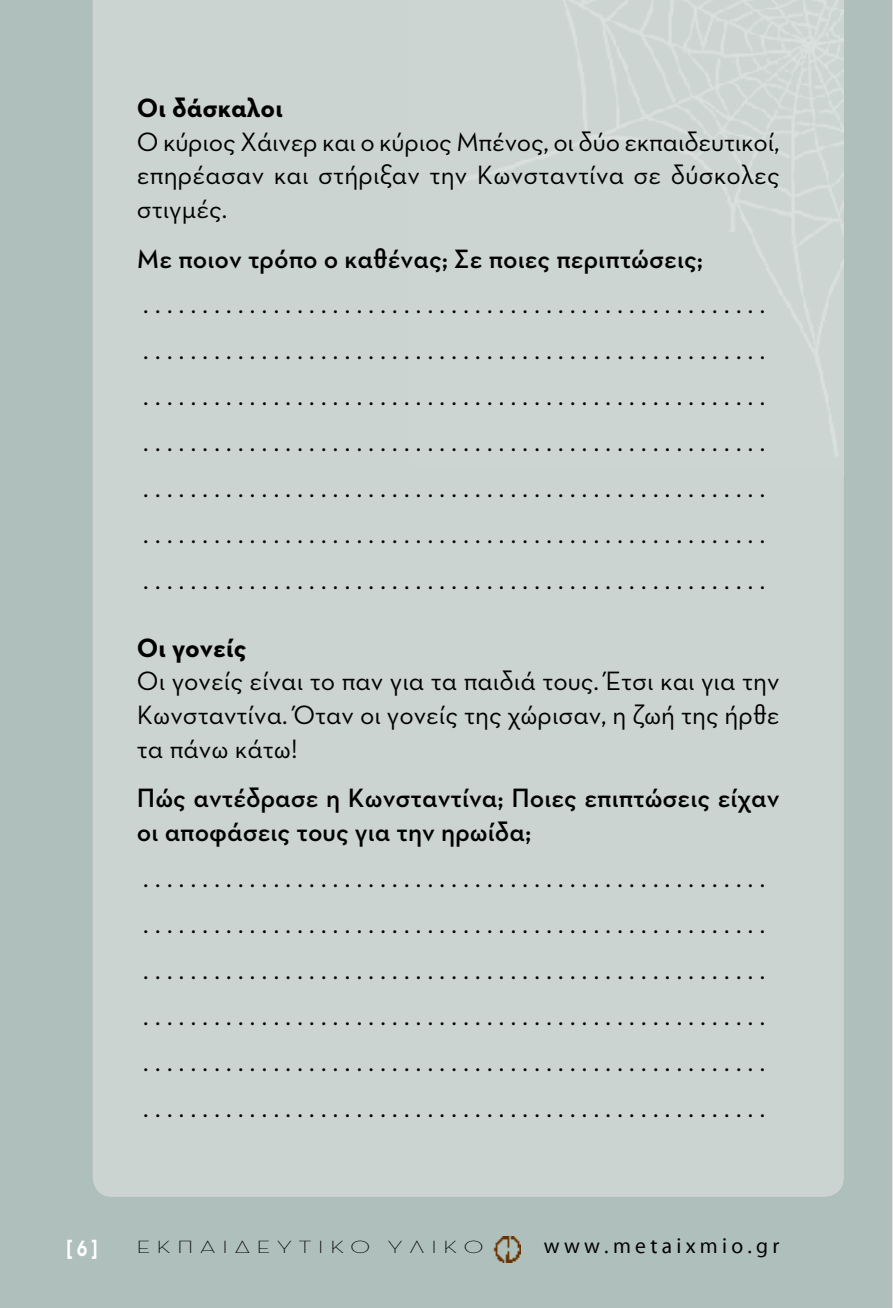
<style>
.page{position:relative;width:893px;height:1308px;background:#fff}
.page>*{position:absolute;margin:0;border:0;box-sizing:border-box;transform-origin:0 0}
.t1{font:27px/45.9px "Neutraface Text Book Alt";color:#000;text-align:justify}
.t2{font:27px/33.8px "Neutraface Text Demi Alt";color:#000}
.t3{font:700 27px "Neutraface Text";color:#000}
.t4{font:700 22.5px "Neutraface Text";color:#fff;scale:.8 1}
.t5{font:21.6px "Myriad Greek";letter-spacing:.2em;color:#000}
.t6{font:300 18px "Neutraface Display";letter-spacing:.25em;color:#000;scale:1.39 1}
</style>
<div class="page">
<hr style="left:890px;top:0;width:3px;height:1307px;background:#dee3e1">
<div style="left:0;top:0;width:892px;height:1307px;background:#afc0bc"></div>
<div style="left:93px;top:0;width:750px;height:1196px;background:#cbd4d1"></div>
<div style="left:409px;top:0;width:434px;height:470px;background:#ccd5d2"></div>
<img style="left:493px;top:1236px;width:28px;height:26px">
<p class="t3" style="left:137px;top:85px;width:147px">Οι δάσκαλοι</p>
<p class="t1" style="left:137px;top:122px;width:644px;line-height:33.8px">Ο κύριος Χάινερ και ο κύριος Μπένος, οι δύο εκπαιδευτικοί, επηρέασαν και στήριξαν την Κωνσταντίνα σε δύσκολες στιγμές.</p>
<p class="t2" style="left:137px;top:239px;width:568px">Με ποιον τρόπο ο καθένας; Σε ποιες περιπτώσεις;</p>
<p class="t1" style="left:143px;top:279px;width:623px">. . . . . . . . . . . . . . . . . . . . . . . . . . . . . . . . . . . . . . . . . . . . . . . . . . . . . . . . . . . . . . . . . . . . . . . . . . . . . . . . . . . . . . . . . . . . . . . . . . . . . . . . . . . . . . . . . . . . . . . . . . . . . . . . . . . . . . . . . . . . . . . . . . . . . . . . . . . . . . . . . . . . . . . . . . . . . . . . . . . . . . . . . . . . . . . . . . . . . . . . . . . . . . . . . . . . . . . . . . . . . . . . . . . . . . . . . . . . . . . . . . . . . . . . . . . . . . . . . . . . . . . . . . . . . . . . . . . . . . . . . . . . . . . . . . . . . . . . . . . . . . . . . . . . . . . . . . . . . . . . . . . . . . . . . . . . . . . . . . . . . . . . . . . . . . . . . . . . . . . . . . . . . . . . . . .</p>
<p class="t3" style="left:137px;top:625px;width:111px">Οι γονείς</p>
<p class="t1" style="left:137px;top:662px;width:644px;line-height:33.8px">Οι γονείς είναι το παν για τα παιδιά τους. Έτσι και για την Κωνσταντίνα. Όταν οι γονείς της χώρισαν, η ζωή της ήρθε τα πάνω κάτω!</p>
<p class="t2" style="left:137px;top:779px;width:644px">Πώς αντέδρασε η Κωνσταντίνα; Ποιες επιπτώσεις είχαν οι αποφάσεις τους για την ηρωίδα;</p>
<p class="t1" style="left:143px;top:853px;width:623px">. . . . . . . . . . . . . . . . . . . . . . . . . . . . . . . . . . . . . . . . . . . . . . . . . . . . . . . . . . . . . . . . . . . . . . . . . . . . . . . . . . . . . . . . . . . . . . . . . . . . . . . . . . . . . . . . . . . . . . . . . . . . . . . . . . . . . . . . . . . . . . . . . . . . . . . . . . . . . . . . . . . . . . . . . . . . . . . . . . . . . . . . . . . . . . . . . . . . . . . . . . . . . . . . . . . . . . . . . . . . . . . . . . . . . . . . . . . . . . . . . . . . . . . . . . . . . . . . . . . . . . . . . . . . . . . . . . . . . . . . . . . . . . . . . . . . . . . . . . . . . . . . . . . . . . . . . . . . . .</p>
<p class="t4" style="left:67px;top:1230px;width:40px">[ 6 ]</p>
<p class="t6" style="left:136px;top:1235px;width:251px">ΕΚΠΑΙΔΕΥΤΙΚO ΥΛΙΚO</p>
<p class="t5" style="left:544px;top:1235px;width:237px">www.metaixmio.gr</p>
</div>
